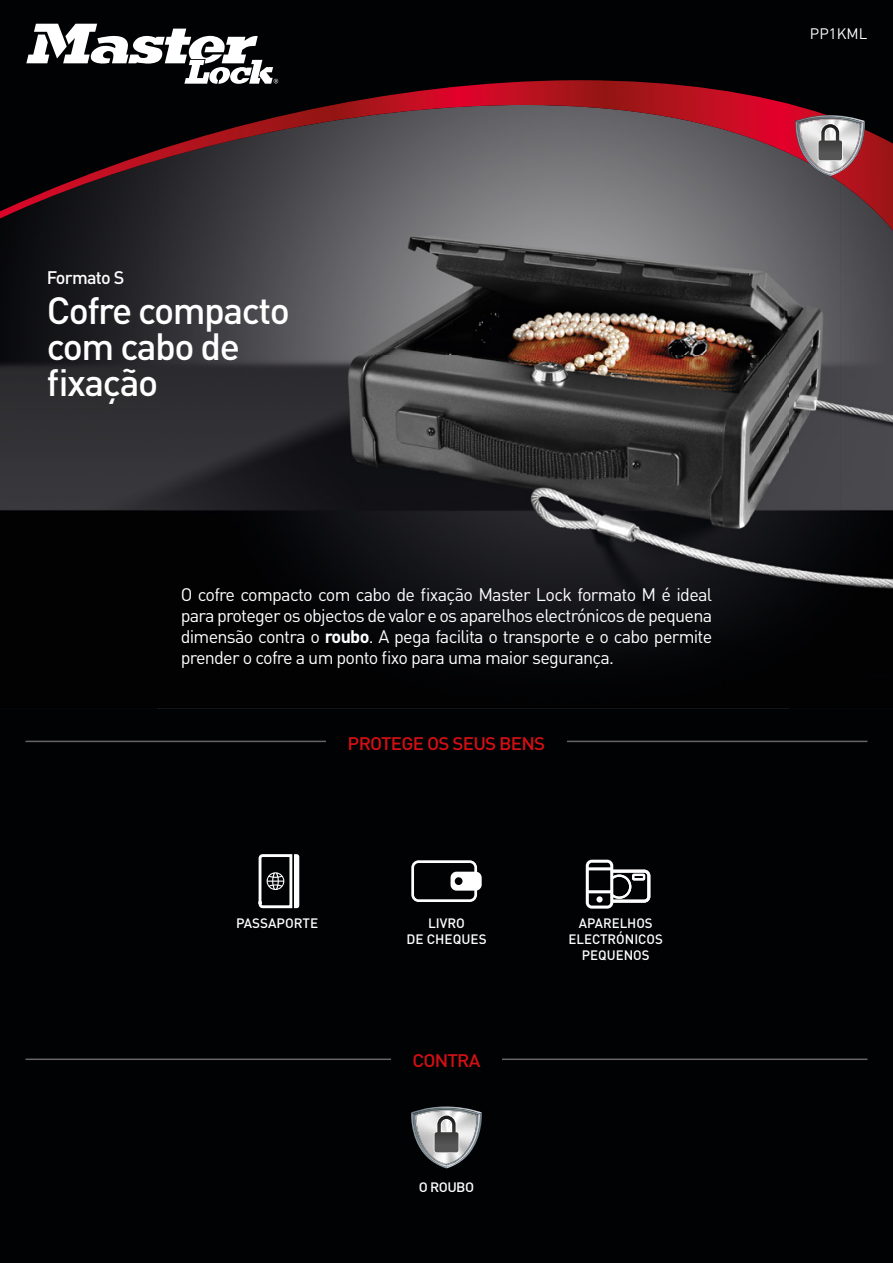
<style>
.page{position:relative;width:893px;height:1263px;background:#010203}
.page>*{position:absolute;margin:0;border:0;box-sizing:border-box;transform-origin:0 0}
.t1{font:500 37.5px/36px "DIN";letter-spacing:-.04em;color:#fff}
.t2{font:18px/21px "DIN";letter-spacing:-.04em;color:#fff;text-align:justify}
.t3{font:500 18px "DIN";letter-spacing:-.04em;color:#d40f14;scale:1.04 1}
.t4{font:500 18px "DIN";letter-spacing:-.04em;color:#fff}
.t5{font:15px "DIN";color:#fff}
.t6{font:500 13.5px/16.2px "DIN";color:#fff;text-align:center}
.t7{font:500 13.5px "DIN";color:#fff;scale:1.04 1}
.s1{font-weight:700}
</style>
<div class="page">
<img style="left:157px;top:708px;width:632px;height:1px">
<img style="left:158px;top:228px;width:630px;height:424px">
<img style="left:788px;top:228px;width:52px;height:360px">
<img style="left:0;top:228px;width:158px;height:283px">
<img style="left:840px;top:228px;width:53px;height:361px">
<hr style="left:26px;top:1058px;width:841px;height:2px;background:#686468">
<hr style="left:26px;top:741px;width:841px;height:1px;background:#686468">
<div style="left:391px;top:1046px;width:111px;height:26px;background:#010203"></div>
<div style="left:326px;top:732px;width:241px;height:21px;background:#010203"></div>
<svg style="left:258px;top:854px;width:41px;height:55px"></svg>
<svg style="left:411px;top:860px;width:71px;height:42px"></svg>
<svg style="left:586px;top:860px;width:64px;height:49px"></svg>
<div style="left:632px;top:874px;width:13px;height:6px;border:2px solid #fff"></div>
<svg style="left:411px;top:1106px;width:71px;height:62px"></svg>
<svg style="left:0;top:23px;width:893px;height:205px"></svg>
<svg style="left:0;top:80px;width:867px;height:138px"></svg>
<svg style="left:26px;top:24px;width:252px;height:60px"></svg>
<svg style="left:795px;top:115px;width:70px;height:61px;background:#a3898d"></svg>
<p class="t4" style="left:47px;top:266px;width:79px">Formato S</p>
<h1 class="t1" style="left:47px;top:291px;width:245px">Cofre compacto com cabo de fixação</h1>
<p class="t2" style="left:181px;top:583px;width:533px">O cofre compacto com cabo de fixação Master Lock formato M é ideal para proteger os objectos de valor e os aparelhos electrónicos de pequena dimensão contra o <span class="s1">roubo</span>. A pega facilita o transporte e o cabo permite prender o cofre a um ponto fixo para uma maior segurança.</p>
<p class="t3" style="left:348px;top:731px;width:192px">PROTEGE OS SEUS BENS</p>
<p class="t6" style="left:236px;top:914px;width:84px">PASSAPORTE</p>
<p class="t6" style="left:406px;top:914px;width:82px">LIVRO<br>DE CHEQUES</p>
<p class="t6" style="left:569px;top:914px;width:96px">APARELHOS<br>ELECTRÓNICOS<br>PEQUENOS</p>
<p class="t3" style="left:412px;top:1049px;width:67px">CONTRA</p>
<p class="t7" style="left:419px;top:1178px;width:55px">O ROUBO</p>
<p class="t5" style="left:810px;top:24px;width:59px">PP1KML</p>
</div>
